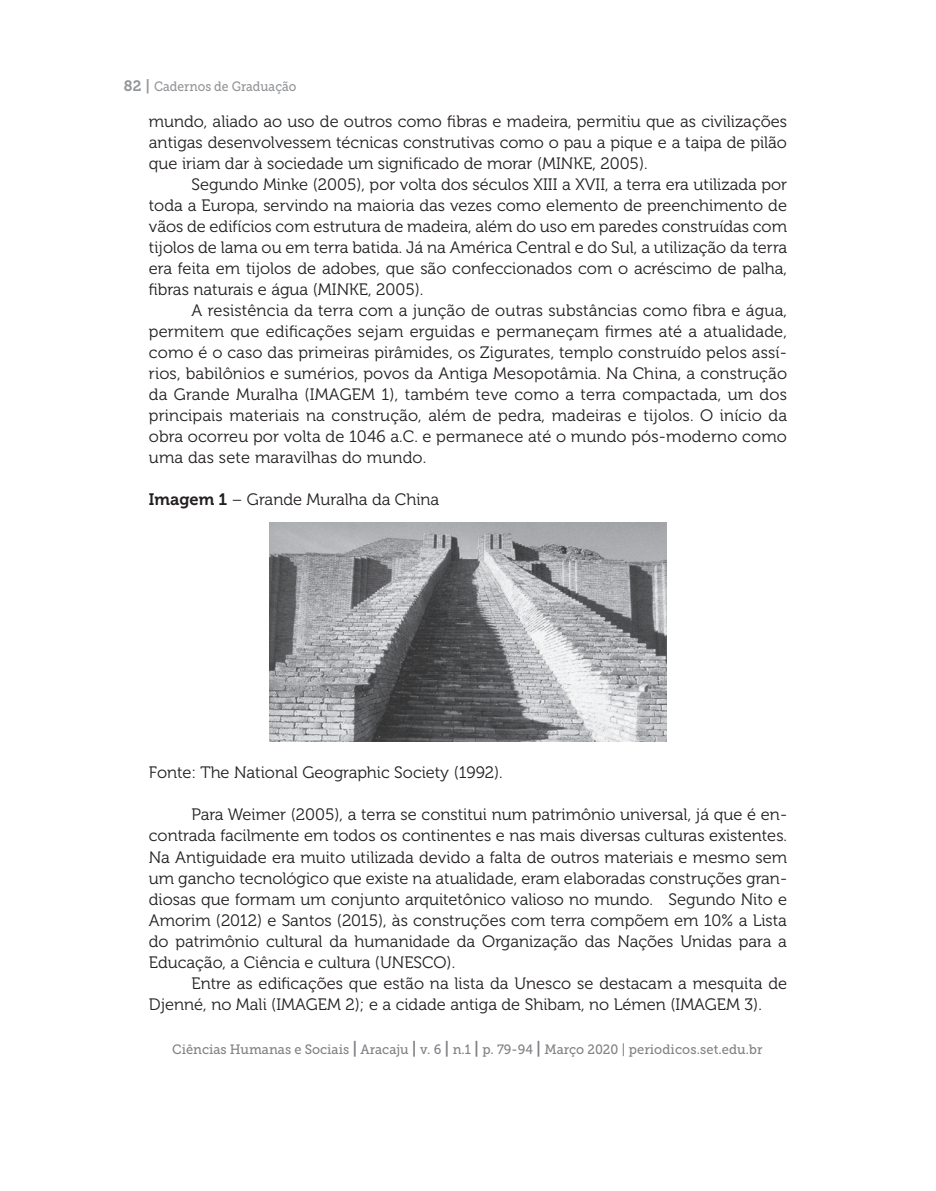
<style>
.page{position:relative;width:936px;height:1191px;background:#fff}
.page>*{position:absolute;margin:0;border:0;box-sizing:border-box;transform-origin:0 0}
.t1{font:16.5px/21px "Museo 300";color:#231f20;text-align:justify}
.t2{font:13.5px "Museo Slab 500";color:#808285;scale:.95 1}
.t3{font:13.5px "Museo Slab 500";color:#939598;scale:.9 1}
.s1{font-family:"Museo 700";font-size:15px}
.s2{font-family:"Museo 700"}
.s3{font-family:"Museo 700";font-size:16.5px}
</style>
<div class="page">
<img style="left:269px;top:523px;width:397px;height:219px">
<p class="t3" style="left:124px;top:79px;width:193px"><span class="s1">82 |</span> Cadernos de Graduação</p>
<p class="t1" style="left:149px;top:111px;width:639px">mundo, aliado ao uso de outros como fibras e madeira, permitiu que as civilizações antigas desenvolvessem técnicas construtivas como o pau a pique e a taipa de pilão que iriam dar à sociedade um significado de morar (MINKE, 2005).</p>
<p class="t1" style="left:149px;top:174px;width:639px;text-indent:43px">Segundo Minke (2005), por volta dos séculos XIII a XVII, a terra era utilizada por toda a Europa, servindo na maioria das vezes como elemento de preenchimento de vãos de edifícios com estrutura de madeira, além do uso em paredes construídas com tijolos de lama ou em terra batida. Já na América Central e do Sul, a utilização da terra era feita em tijolos de adobes, que são confeccionados com o acréscimo de palha, fibras naturais e água (MINKE, 2005).</p>
<p class="t1" style="left:149px;top:300px;width:639px;text-indent:43px">A resistência da terra com a junção de outras substâncias como fibra e água, permitem que edificações sejam erguidas e permaneçam firmes até a atualidade, como é o caso das primeiras pirâmides, os Zigurates, templo construído pelos assí&shy;rios, babilônios e sumérios, povos da Antiga Mesopotâmia. Na China, a construção da Grande Muralha (IMAGEM 1), também teve como a terra compactada, um dos principais materiais na construção, além de pedra, madeiras e tijolos. O início da obra ocorreu por volta de 1046 a.C. e permanece até o mundo pós-moderno como uma das sete maravilhas do mundo.</p>
<p class="t1" style="left:149px;top:489px;width:292px"><span class="s2">Imagem 1</span> – Grande Muralha da China</p>
<p class="t1" style="left:149px;top:762px;width:355px">Fonte: The National Geographic Society (1992).</p>
<p class="t1" style="left:149px;top:804px;width:639px;text-indent:43px">Para Weimer (2005), a terra se constitui num patrimônio universal, já que é en&shy;contrada facilmente em todos os continentes e nas mais diversas culturas existentes.<br>Na Antiguidade era muito utilizada devido a falta de outros materiais e mesmo sem um gancho tecnológico que existe na atualidade, eram elaboradas construções gran&shy;diosas que formam um conjunto arquitetônico valioso no mundo. Segundo Nito e Amorim (2012) e Santos (2015), às construções com terra compõem em 10% a Lista do patrimônio cultural da humanidade da Organização das Nações Unidas para a Educação, a Ciência e cultura (UNESCO).</p>
<p class="t1" style="left:149px;top:972px;width:639px;text-indent:43px">Entre as edificações que estão na lista da Unesco se destacam a mesquita de<br>Djenné, no Mali (IMAGEM 2); e a cidade antiga de Shibam, no Lémen (IMAGEM 3).</p>
<p class="t2" style="left:172px;top:1041px;width:623px">Ciências Humanas e Sociais <span class="s3">|</span> Aracaju <span class="s3">|</span> v. 6 <span class="s3">|</span> n.1 <span class="s3">|</span> p. 79-94 <span class="s3">|</span> Março 2020 | periodicos.set.edu.br</p>
</div>
